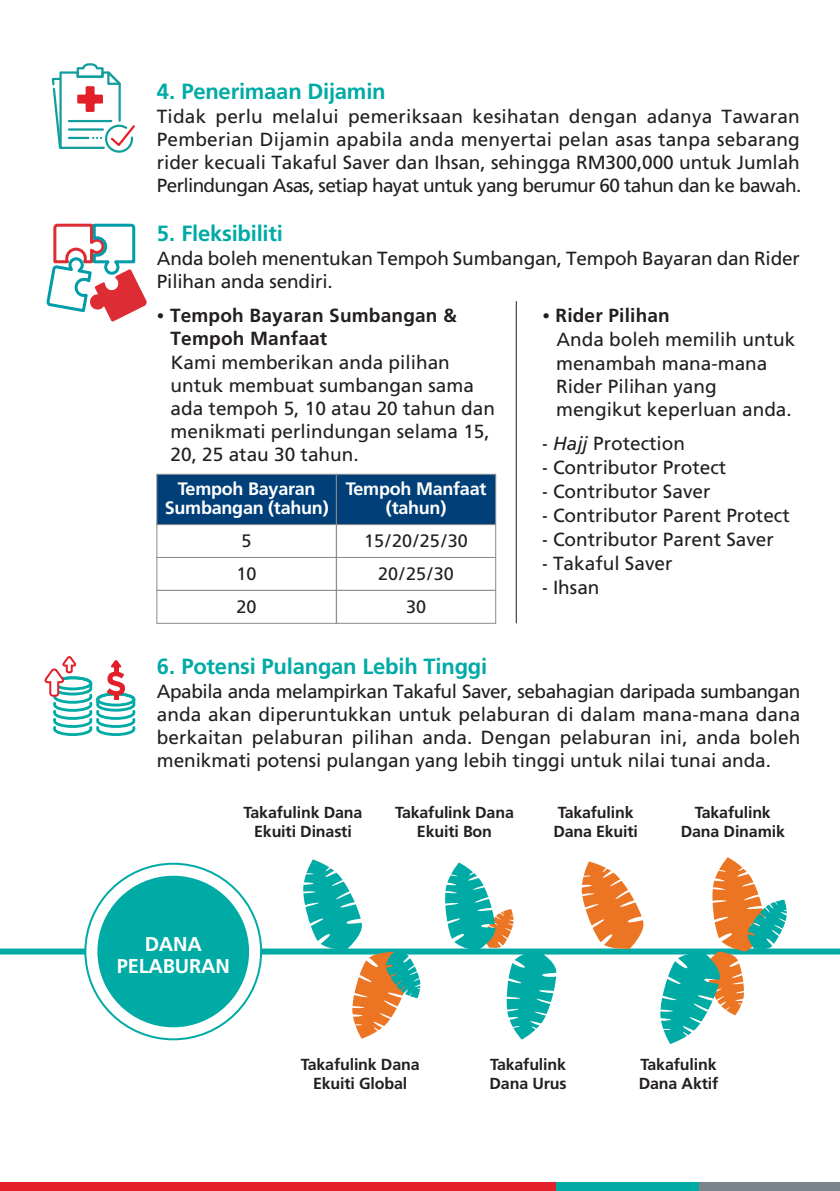
<style>
.page{position:relative;width:840px;height:1191px;background:#fff}
.page>*{position:absolute;margin:0;border:0;box-sizing:border-box;transform-origin:0 0}
.t1{font:700 22px "Frutiger";letter-spacing:-.01em;color:#00aaa5}
.t2{font:700 20px/22px "Frutiger";letter-spacing:-.01em;color:#fff;text-align:center}
.t3{font:19px/23px "Frutiger";color:#231f20}
.t4{font:700 19px/22px "Frutiger";letter-spacing:.01em;color:#231f20}
.t5{font:700 18px/19px "Frutiger";letter-spacing:-.015em;color:#fff;text-align:center}
.t6{font:18px/33px "Frutiger";color:#231f20}
.t7{font:700 16px/19px "Frutiger";letter-spacing:-.01em;color:#231f20;text-align:center}
.s1{font-size:15px}
.s2{font-weight:700;font-size:15px}
.s3{font-weight:700}
.s4{font-style:italic}
</style>
<div class="page">
<div style="left:0;top:948px;width:839px;height:6px;background:#00aaa5"></div>
<svg style="left:85px;top:863px;width:176px;height:176px"></svg>
<div style="left:97px;top:875px;width:152px;height:152px;background:#00aaa5;border-radius:50%"></div>
<svg style="left:303px;top:859px;width:117px;height:179px"></svg>
<svg style="left:445px;top:862px;width:111px;height:177px"></svg>
<svg style="left:581px;top:861px;width:64px;height:88px"></svg>
<svg style="left:660px;top:857px;width:126px;height:187px"></svg>
<svg style="left:44px;top:656px;width:92px;height:80px"></svg>
<div style="left:0;top:1182px;width:556px;height:9px;background:#e31f29"></div>
<div style="left:690px;top:1182px;width:149px;height:9px;background:#7a848a"></div>
<div style="left:555px;top:1182px;width:142px;height:9px;background:#00aaa5"></div>
<div style="left:156px;top:557px;width:180px;height:33px;background:#fff;border:1px solid #898b8d"></div>
<div style="left:336px;top:557px;width:159px;height:33px;background:#fff;border:1px solid #898b8d"></div>
<div style="left:156px;top:590px;width:180px;height:33px;background:#fff;border:1px solid #898b8d"></div>
<div style="left:336px;top:590px;width:159px;height:33px;background:#fff;border:1px solid #898b8d"></div>
<div style="left:336px;top:474px;width:159px;height:51px;background:#003f77;border:1px solid #898b8d"></div>
<div style="left:156px;top:474px;width:180px;height:51px;background:#003f77;border:1px solid #898b8d"></div>
<hr style="left:515px;top:301px;width:1px;height:322px;background:#231f20">
<svg style="left:46px;top:223px;width:101px;height:99px"></svg>
<svg style="left:51px;top:63px;width:84px;height:90px"></svg>
<p class="t1" style="left:157px;top:78px;width:230px">4. Penerimaan Dijamin</p>
<p class="t3" style="left:157px;top:105px;width:645px;text-align:justify">Tidak perlu melalui pemeriksaan kesihatan dengan adanya Tawaran Pemberian Dijamin apabila anda menyertai pelan asas tanpa sebarang rider kecuali Takaful Saver dan Ihsan, sehingga RM300,000 untuk Jumlah Perlindungan Asas, setiap hayat untuk yang berumur 60 tahun dan ke bawah.</p>
<p class="t1" style="left:157px;top:220px;width:127px">5. Fleksibiliti</p>
<p class="t3" style="left:157px;top:247px;width:644px">Anda boleh menentukan Tempoh Sumbangan, Tempoh Bayaran dan Rider<br>Pilihan anda sendiri.</p>
<p class="t4" style="left:170px;top:305px;width:288px;text-indent:-14px"><span class="s1">•</span> Tempoh Bayaran Sumbangan &amp;<br>Tempoh Manfaat</p>
<p class="t3" style="left:170px;top:350px;width:326px">Kami memberikan anda pilihan untuk membuat sumbangan sama ada tempoh 5, 10 atau 20 tahun dan menikmati perlindungan selama 15,<br>20, 25 atau 30 tahun.</p>
<p class="t3" style="left:555px;top:304px;width:240px;text-indent:-14px"><span class="s2">•</span> <span class="s3">Rider Pilihan<br></span>Anda boleh memilih untuk menambah mana-mana<br>Rider Pilihan yang mengikut keperluan anda.</p>
<p class="t3" style="left:542px;top:431px;width:144px"><span class="s2">-</span> <span class="s4">Hajj</span> Protection</p>
<p class="t3" style="left:542px;top:455px;width:185px"><span class="s2">-</span> Contributor Protect</p>
<p class="t3" style="left:542px;top:479px;width:169px"><span class="s2">-</span> Contributor Saver</p>
<p class="t3" style="left:542px;top:503px;width:249px"><span class="s2">-</span> Contributor Parent Protect</p>
<p class="t3" style="left:542px;top:527px;width:233px"><span class="s2">-</span> Contributor Parent Saver</p>
<p class="t3" style="left:542px;top:551px;width:131px"><span class="s2">-</span> Takaful Saver</p>
<p class="t3" style="left:542px;top:575px;width:59px"><span class="s2">-</span> Ihsan</p>
<p class="t5" style="left:345px;top:480px;width:142px">Tempoh Manfaat (tahun)</p>
<p class="t5" style="left:165px;top:480px;width:165px">Tempoh Bayaran<br>Sumbangan (tahun)</p>
<p class="t6" style="left:364px;top:524px;width:105px;text-align:center">15/20/25/30<br>20/25/30<br>30</p>
<p class="t6" style="left:241px;top:524px;width:12px">5</p>
<p class="t6" style="left:236px;top:557px;width:22px">10<br>20</p>
<p class="t1" style="left:157px;top:653px;width:332px">6. Potensi Pulangan Lebih Tinggi</p>
<p class="t3" style="left:157px;top:679px;width:644px;text-align:justify">Apabila anda melampirkan Takaful Saver, sebahagian daripada sumbangan anda akan diperuntukkan untuk pelaburan di dalam mana-mana dana berkaitan pelaburan pilihan anda. Dengan pelaburan ini, anda boleh menikmati potensi pulangan yang lebih tinggi untuk nilai tunai anda.</p>
<p class="t7" style="left:243px;top:802px;width:120px">Takafulink Dana<br>Ekuiti Dinasti</p>
<p class="t7" style="left:395px;top:802px;width:120px">Takafulink Dana<br>Ekuiti Bon</p>
<p class="t7" style="left:553px;top:802px;width:86px;text-align:left">Takafulink<br>Dana Ekuiti</p>
<p class="t7" style="left:680px;top:802px;width:106px">Takafulink<br>Dana Dinamik</p>
<p class="t2" style="left:117px;top:932px;width:114px">DANA<br>PELABURAN</p>
<p class="t7" style="left:300px;top:1054px;width:120px">Takafulink Dana<br>Ekuiti Global</p>
<p class="t7" style="left:489px;top:1054px;width:78px;text-align:left">Takafulink<br>Dana Urus</p>
<p class="t7" style="left:638px;top:1054px;width:81px;text-align:left">Takafulink<br>Dana Aktif</p>
</div>
